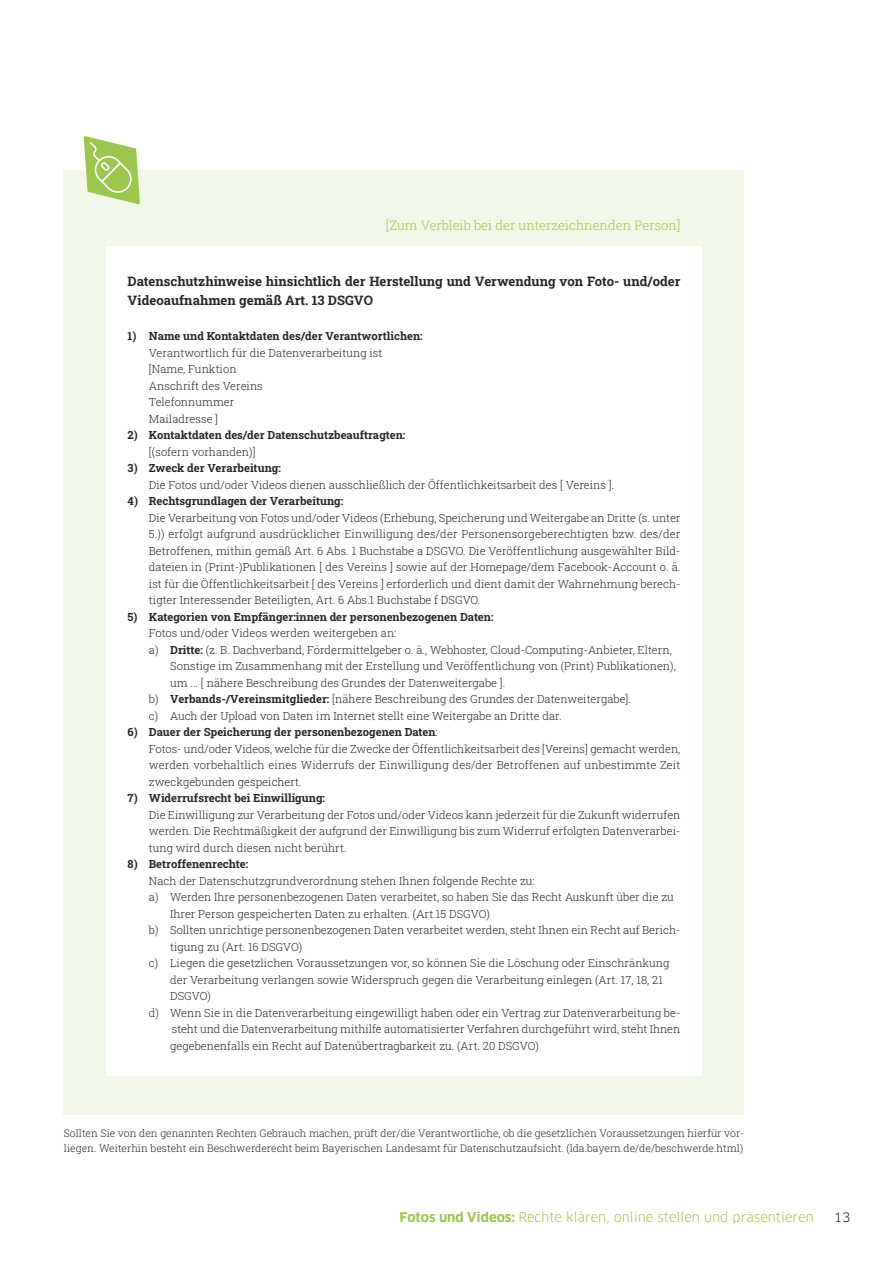
<style>
.page{position:relative;width:893px;height:1263px;background:#fff}
.page>*{position:absolute;margin:0;border:0;box-sizing:border-box;transform-origin:0 0}
.t1{font:700 13.2px/18.8px "Roboto Slab";color:#272627}
.t2{font:13.2px "Clan Comp";color:#9dc64e}
.t3{font:300 13.2px "Roboto Slab";color:#9dc64e}
.t4{font:12.75px "Clan Comp";color:#272627}
.t5{font:300 11.25px/16.5px "Roboto Slab";color:#272627}
.t6{font:700 11.25px "Roboto Slab";color:#272627}
.t7{font:300 10.5px/15px "Roboto Slab";color:#272627}
.s1{font-weight:700}
</style>
<div class="page">
<div style="left:64px;top:170px;width:680px;height:944px;background:#f2f8e8"></div>
<div style="left:106px;top:247px;width:596px;height:829px;background:#fff"></div>
<svg style="left:84px;top:136px;width:56px;height:68px"></svg>
<p class="t3" style="left:386px;top:218px;width:296px">[Zum Verbleib bei der unterzeichnenden Person]</p>
<p class="t1" style="left:128px;top:272px;width:554px">Datenschutzhinweise hinsichtlich der Herstellung und Verwendung von Foto- und/oder<br>Videoaufnahmen gemäß Art. 13 DSGVO</p>
<p class="t6" style="left:128px;top:330px;width:297px">1) Name und Kontaktdaten des/der Verantwortlichen:</p>
<p class="t5" style="left:149px;top:344px;width:235px">Verantwortlich für die Datenverarbeitung ist [Name, Funktion<br>Anschrift des Vereins<br>Telefonnummer<br>Mailadresse ]</p>
<p class="t6" style="left:128px;top:429px;width:279px">2) Kontaktdaten des/der Datenschutzbeauftragten:</p>
<p class="t5" style="left:149px;top:443px;width:108px">[(sofern vorhanden)]</p>
<p class="t6" style="left:128px;top:462px;width:155px">3) Zweck der Verarbeitung:</p>
<p class="t5" style="left:149px;top:476px;width:467px">Die Fotos und/oder Videos dienen ausschließlich der Öffentlichkeitsarbeit des [ Vereins ].</p>
<p class="t6" style="left:128px;top:495px;width:217px">4) Rechtsgrundlagen der Verarbeitung:</p>
<p class="t5" style="left:149px;top:509px;width:533px;text-align:justify">Die Verarbeitung von Fotos und/oder Videos (Erhebung, Speicherung und Weitergabe an Dritte (s. unter 5.)) erfolgt aufgrund ausdrücklicher Einwilligung des/der Personensorgeberechtigten bzw. des/der Betroffenen, mithin gemäß Art. 6 Abs. 1 Buchstabe a DSGVO. Die Veröffentlichung ausgewählter Bild&shy;dateien in (Print-)Publikationen [ des Vereins ] sowie auf der Homepage/dem Facebook-Account o. ä. ist für die Öffentlichkeitsarbeit [ des Vereins ] erforderlich und dient damit der Wahrnehmung berech&shy;tigter Interessender Beteiligten, Art. 6 Abs.1 Buchstabe f DSGVO.</p>
<p class="t6" style="left:128px;top:610px;width:367px">5) Kategorien von Empfänger:innen der personenbezogenen Daten:</p>
<p class="t5" style="left:149px;top:625px;width:249px">Fotos und/oder Videos werden weitergeben an:</p>
<p class="t5" style="left:149px;top:641px;width:524px">a) <span class="s1">Dritte:</span> (z. B. Dachverband, Fördermittelgeber o. ä., Webhoster, Cloud-Computing-Anbieter, Eltern,</p>
<p class="t5" style="left:170px;top:658px;width:507px">Sonstige im Zusammenhang mit der Erstellung und Veröffentlichung von (Print) Publikationen),</p>
<p class="t5" style="left:170px;top:674px;width:337px">um ... [ nähere Beschreibung des Grundes der Datenweitergabe ].</p>
<p class="t5" style="left:149px;top:691px;width:484px">b) <span class="s1">Verbands-/Vereinsmitglieder:</span> [nähere Beschreibung des Grundes der Datenweitergabe].</p>
<p class="t5" style="left:149px;top:707px;width:414px">c) Auch der Upload von Daten im Internet stellt eine Weitergabe an Dritte dar.</p>
<p class="t5" style="left:149px;top:724px;width:533px;text-indent:-21px"><span class="s1">6) Dauer der Speicherung der personenbezogenen Daten</span>:<br>Fotos- und/oder Videos, welche für die Zwecke der Öffentlichkeitsarbeit des [Vereins] gemacht werden, werden vorbehaltlich eines Widerrufs der Einwilligung des/der Betroffenen auf unbestimmte Zeit zweckgebunden gespeichert.</p>
<p class="t6" style="left:128px;top:792px;width:199px">7) Widerrufsrecht bei Einwilligung:</p>
<p class="t5" style="left:149px;top:806px;width:533px;text-align:justify">Die Einwilligung zur Verarbeitung der Fotos und/oder Videos kann jederzeit für die Zukunft widerrufen werden. Die Rechtmäßigkeit der aufgrund der Einwilligung bis zum Widerruf erfolgten Datenverarbei&shy;tung wird durch diesen nicht berührt.</p>
<p class="t6" style="left:128px;top:858px;width:122px">8) Betroffenenrechte:</p>
<p class="t5" style="left:149px;top:872px;width:387px">Nach der Datenschutzgrundverordnung stehen Ihnen folgende Rechte zu:</p>
<p class="t5" style="left:149px;top:889px;width:526px">a) Werden Ihre personenbezogenen Daten verarbeitet, so haben Sie das Recht Auskunft über die zu</p>
<p class="t5" style="left:170px;top:905px;width:321px">Ihrer Person gespeicherten Daten zu erhalten. (Art.15 DSGVO)</p>
<p class="t5" style="left:149px;top:922px;width:533px">b) Sollten unrichtige personenbezogenen Daten verarbeitet werden, steht Ihnen ein Recht auf Berich-</p>
<p class="t5" style="left:170px;top:938px;width:134px">tigung zu (Art. 16 DSGVO)</p>
<p class="t5" style="left:149px;top:955px;width:522px">c) Liegen die gesetzlichen Voraussetzungen vor, so können Sie die Löschung oder Einschränkung</p>
<p class="t5" style="left:170px;top:971px;width:494px">der Verarbeitung verlangen sowie Widerspruch gegen die Verarbeitung einlegen (Art. 17, 18, 21</p>
<p class="t5" style="left:170px;top:988px;width:42px">DSGVO)</p>
<p class="t5" style="left:149px;top:1004px;width:533px">d) Wenn Sie in die Datenverarbeitung eingewilligt haben oder ein Vertrag zur Datenverarbeitung be-</p>
<p class="t5" style="left:172px;top:1021px;width:510px">steht und die Datenverarbeitung mithilfe automatisierter Verfahren durchgeführt wird, steht Ihnen</p>
<p class="t5" style="left:170px;top:1037px;width:370px">gegebenenfalls ein Recht auf Datenübertragbarkeit zu. (Art. 20 DSGVO)</p>
<p class="t7" style="left:64px;top:1125px;width:682px">Sollten Sie von den genannten Rechten Gebrauch machen, prüft der/die Verantwortliche, ob die gesetzlichen Voraussetzungen hierfür vor&shy;liegen. Weiterhin besteht ein Beschwerderecht beim Bayerischen Landesamt für Datenschutzaufsicht. (lda.bayern.de/de/beschwerde.html)</p>
<p class="t2" style="left:400px;top:1210px;width:416px"><span class="s1">Fotos und Videos:</span> Rechte klären, online stellen und präsentieren</p>
<p class="t4" style="left:834px;top:1210px;width:18px">13</p>
</div>
